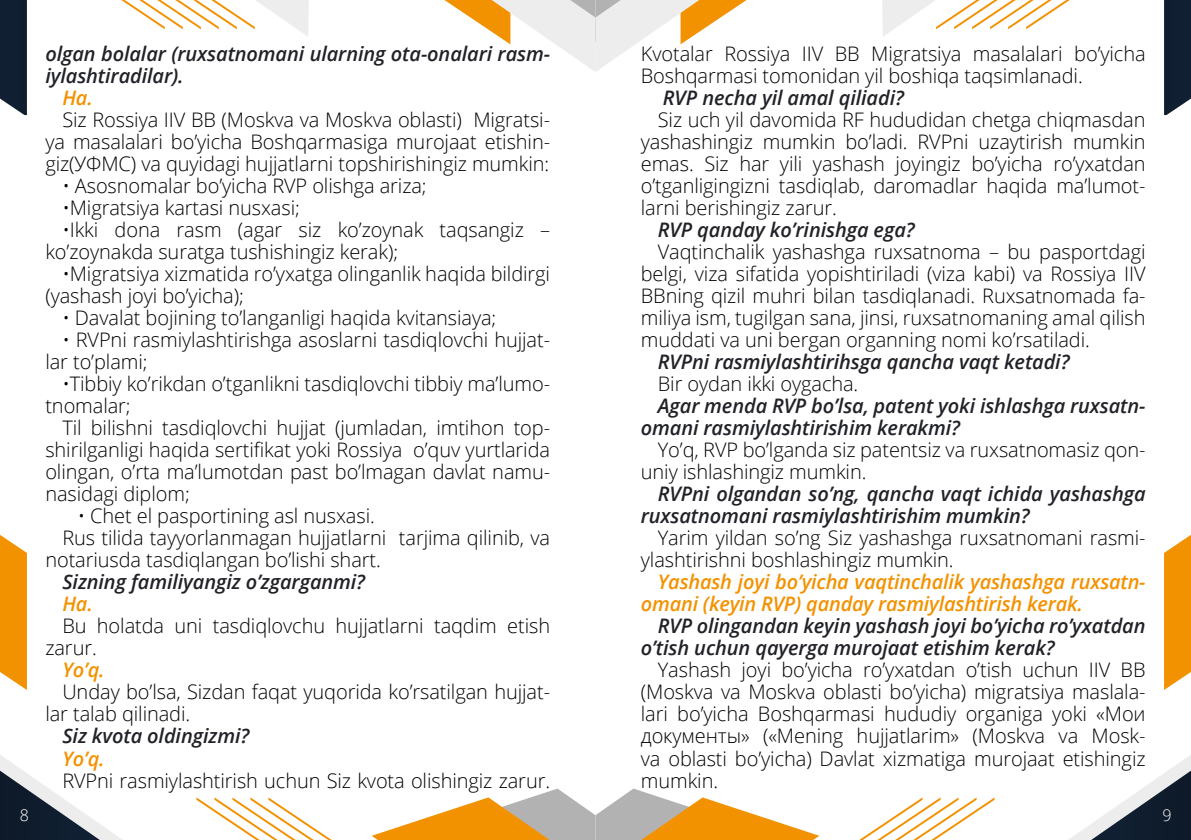
<style>
.page{position:relative;width:1191px;height:840px;background:#fff}
.page>*{position:absolute;margin:0;border:0;box-sizing:border-box;transform-origin:0 0}
.t1{font:300 20px/22px "Open Sans";letter-spacing:-.005em;color:#000}
.t2{font:italic 600 20px/22px "Open Sans";letter-spacing:-.005em;color:#212228}
.t3{font:italic 600 20px/22px "Open Sans";letter-spacing:-.01em;color:#f39200}
.t4{font:300 16px "Open Sans";color:#fff}
</style>
<div class="page">
<svg style="left:1070px;top:755px;width:121px;height:84px"></svg>
<svg style="left:1164px;top:535px;width:27px;height:154px;background:#f49e1c"></svg>
<svg style="left:0;top:755px;width:121px;height:84px"></svg>
<svg style="left:0;top:535px;width:27px;height:154px;background:#f49e1c"></svg>
<svg style="left:196px;top:788px;width:798px;height:51px"></svg>
<svg style="left:1164px;top:0;width:27px;height:115px;background:#1f2d3e"></svg>
<svg style="left:882px;top:0;width:188px;height:36px"></svg>
<svg style="left:444px;top:0;width:303px;height:72px"></svg>
<svg style="left:0;top:0;width:27px;height:115px;background:#1f2d3e"></svg>
<svg style="left:121px;top:0;width:188px;height:36px"></svg>
<p class="t2" style="left:45px;top:42px;width:506px">olgan bolalar (ruxsatnomani ularning ota-onalari rasm&shy;iylashtiradilar).</p>
<p class="t3" style="left:62px;top:86px;width:32px">Hа.</p>
<p class="t1" style="left:45px;top:108px;width:506px;text-align:justify;text-indent:17px">Siz Rossiya IIV BB (Moskva va Moskva oblasti) Migratsi&shy;ya masalalari bo’yicha Boshqarmasiga murojaat etishin&shy;giz(УФМС) va quyidagi hujjatlarni topshirishingiz mumkin:</p>
<p class="t1" style="left:62px;top:174px;width:366px">• Asosnomalar bo’yicha RVP olishga ariza;</p>
<p class="t1" style="left:62px;top:196px;width:239px">•Migratsiya kartasi nusxasi;</p>
<p class="t1" style="left:45px;top:218px;width:506px;text-indent:17px">•Ikki dona rasm (agar siz ko’zoynak taqsangiz – ko’zoynakda suratga tushishingiz kerak);</p>
<p class="t1" style="left:45px;top:262px;width:506px;text-indent:17px">•Migratsiya xizmatida ro’yxatga olinganlik haqida bildirgi (yashash joyi bo’yicha);</p>
<p class="t1" style="left:62px;top:306px;width:435px">• Davalat bojining to’langanligi haqida kvitansiaya;</p>
<p class="t1" style="left:45px;top:328px;width:506px;text-indent:17px">• RVPni rasmiylashtirishga asoslarni tasdiqlovchi hujjat&shy;lar to’plami;</p>
<p class="t1" style="left:45px;top:372px;width:506px;text-indent:17px">•Tibbiy ko’rikdan o’tganlikni tasdiqlovchi tibbiy ma’lumo&shy;tnomalar;</p>
<p class="t1" style="left:45px;top:416px;width:506px;text-align:justify;text-indent:17px">Til bilishni tasdiqlovchi hujjat (jumladan, imtihon top&shy;shirilganligi haqida sertifikat yoki Rossiya o’quv yurtlarida olingan, o’rta ma’lumotdan past bo’lmagan davlat namu&shy;nasidagi diplom;</p>
<p class="t1" style="left:78px;top:504px;width:299px">• Chet el pasportining asl nusxasi.</p>
<p class="t1" style="left:62px;top:526px;width:489px">Rus tilida tayyorlanmagan hujjatlarni tarjima qilinib, va</p>
<p class="t1" style="left:45px;top:548px;width:337px">notariusda tasdiqlangan bo’lishi shart.</p>
<p class="t2" style="left:62px;top:570px;width:304px">Sizning familiyangiz o’zgarganmi?</p>
<p class="t3" style="left:62px;top:592px;width:32px">Hа.</p>
<p class="t1" style="left:45px;top:614px;width:506px;text-indent:17px">Bu holatda uni tasdiqlovchu hujjatlarni taqdim etish zarur.</p>
<p class="t3" style="left:62px;top:658px;width:44px">Yo’q.</p>
<p class="t1" style="left:45px;top:680px;width:506px;text-indent:17px">Unday bo’lsa, Sizdan faqat yuqorida ko’rsatilgan hujjat&shy;lar talab qilinadi.</p>
<p class="t2" style="left:62px;top:724px;width:188px">Siz kvota oldingizmi?</p>
<p class="t3" style="left:62px;top:746px;width:44px">Yo’q.</p>
<p class="t1" style="left:62px;top:768px;width:489px">RVPni rasmiylashtirish uchun Siz kvota olishingiz zarur.</p>
<p class="t1" style="left:641px;top:42px;width:506px">Kvotalar Rossiya IIV BB Migratsiya masalalari bo’yicha<br>Boshqarmasi tomonidan yil boshiqa taqsimlanadi.</p>
<p class="t2" style="left:663px;top:86px;width:242px">RVP necha yil amal qiliadi?</p>
<p class="t1" style="left:641px;top:108px;width:506px;text-align:justify;text-indent:17px">Siz uch yil davomida RF hududidan chetga chiqmasdan yashashingiz mumkin bo’ladi. RVPni uzaytirish mumkin emas. Siz har yili yashash joyingiz bo’yicha ro’yxatdan o’tganligingizni tasdiqlab, daromadlar haqida ma’lumot&shy;larni berishingiz zarur.</p>
<p class="t2" style="left:658px;top:218px;width:258px">RVP qanday ko’rinishga ega?</p>
<p class="t1" style="left:641px;top:240px;width:506px;text-align:justify;text-indent:17px">Vaqtinchalik yashashga ruxsatnoma – bu pasportdagi belgi, viza sifatida yopishtiriladi (viza kabi) va Rossiya IIV BBning qizil muhri bilan tasdiqlanadi. Ruxsatnomada fa&shy;miliya ism, tugilgan sana, jinsi, ruxsatnomaning amal qilish muddati va uni bergan organning nomi ko’rsatiladi.</p>
<p class="t2" style="left:658px;top:350px;width:413px">RVPni rasmiylashtirihsga qancha vaqt ketadi?</p>
<p class="t1" style="left:658px;top:372px;width:202px">Bir oydan ikki oygacha.</p>
<p class="t2" style="left:641px;top:394px;width:506px;text-indent:17px">Agar menda RVP bo’lsa, patent yoki ishlashga ruxsatn&shy;omani rasmiylashtirishim kerakmi?</p>
<p class="t1" style="left:641px;top:438px;width:506px;text-indent:17px">Yo’q, RVP bo’lganda siz patentsiz va ruxsatnomasiz qon&shy;uniy ishlashingiz mumkin.</p>
<p class="t2" style="left:641px;top:482px;width:506px;text-indent:17px">RVPni olgandan so’ng, qancha vaqt ichida yashashga ruxsatnomani rasmiylashtirishim mumkin?</p>
<p class="t1" style="left:641px;top:526px;width:506px;text-indent:17px">Yarim yildan so’ng Siz yashashga ruxsatnomani rasmi&shy;ylashtirishni boshlashingiz mumkin.</p>
<p class="t3" style="left:641px;top:570px;width:506px;text-indent:17px">Yashash joyi bo’yicha vaqtinchalik yashashga ruxsatn&shy;omani (keyin RVP) qanday rasmiylashtirish kerak.</p>
<p class="t2" style="left:641px;top:614px;width:506px;text-indent:17px">RVP olingandan keyin yashash joyi bo’yicha ro’yxatdan o’tish uchun qayerga murojaat etishim kerak?</p>
<p class="t1" style="left:641px;top:658px;width:506px;text-align:justify;text-indent:17px">Yashash joyi bo’yicha ro’yxatdan o’tish uchun IIV BB (Moskva va Moskva oblasti bo’yicha) migratsiya maslala&shy;lari bo’yicha Boshqarmasi hududiy organiga yoki «Мои документы» («Mening hujjatlarim» (Moskva va Mosk&shy;va oblasti bo’yicha) Davlat xizmatiga murojaat etishingiz mumkin.</p>
<p class="t4" style="left:20px;top:803px;width:11px">8</p>
<p class="t4" style="left:1162px;top:803px;width:11px">9</p>
</div>
